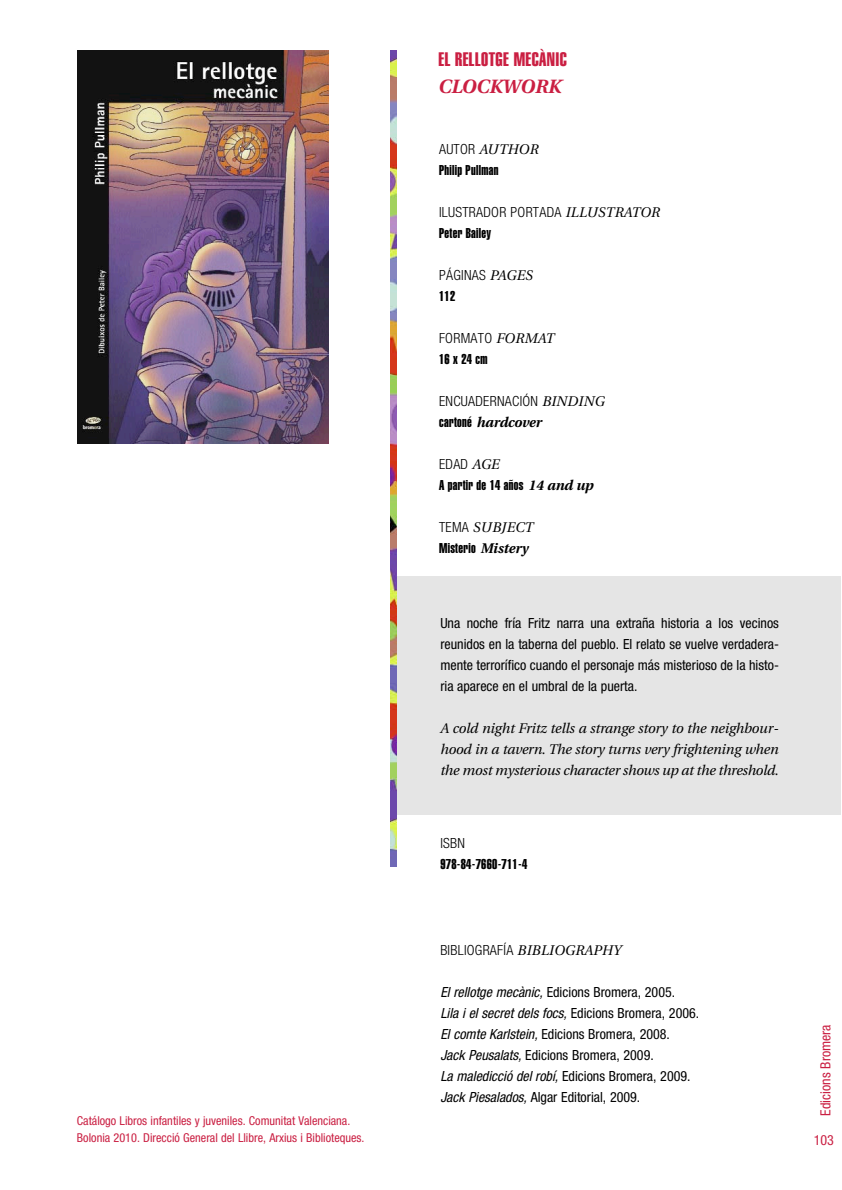
<style>
.page{position:relative;width:842px;height:1190px;background:#fff}
.page>*{position:absolute;margin:0;border:0;box-sizing:border-box;transform-origin:0 0}
.t1{font:19.25px "Helvetica LT Std Extra Comp";letter-spacing:.025em;color:#ca1f42}
.t2{font:italic 700 19.25px "Utopia";color:#ca1f42}
.t3{font:condensed 14px/21px "Helvetica Neue LT Std";color:#000;text-align:justify}
.t4{font:italic 14px/21px "Utopia";letter-spacing:-.015em;color:#000;text-align:justify}
.t5{font:300 condensed 14px "Helvetica Neue LT Std";letter-spacing:.02em;color:#000}
.t6{font:14px "Helvetica LT Std Extra Comp";letter-spacing:.02em;color:#000}
.t7{font:condensed 14px "Helvetica Neue LT Std";color:#ca1f42}
.t8{font:italic 700 14px "Utopia";color:#000}
.t9{font:italic 14px "Utopia";letter-spacing:.02em;color:#000}
.t10{font:condensed 12.25px/17.5px "Helvetica Neue LT Std";color:#ca1f42}
.s1{font-family:"Helvetica Neue LT Std";font-weight:300;font-style:normal;font-stretch:condensed}
.s2{font-family:"Utopia";font-weight:400;font-style:italic;font-stretch:normal}
.s3{font-family:"Helvetica LT Std Extra Comp";font-weight:400;font-style:normal}
.s4{font-family:"Utopia";font-weight:700;font-style:italic}
.s5{font-style:italic}
</style>
<div class="page">
<img style="left:77px;top:50px;width:251px;height:394px">
<div style="left:395px;top:577px;width:445px;height:238px;background:#e5e5e5"></div>
<img style="left:390px;top:51px;width:7px;height:816px">
<p class="t10" style="left:77px;top:1113px;width:289px">Catálogo Libros infantiles y juveniles. Comunitat Valenciana.<br>Bolonia 2010. Direcció General del Llibre, Arxius i Biblioteques.</p>
<h1 class="t1" style="left:438px;top:53px;width:130px">EL RELLOTGE MECÀNIC</h1>
<h1 class="t2" style="left:438px;top:78px;width:124px">CLOCKWORK</h1>
<p class="t4" style="left:439px;top:140px;width:101px"><span class="s1">AUTOR</span> AUTHOR</p>
<p class="t6" style="left:439px;top:165px;width:61px">Philip Pullman</p>
<p class="t5" style="left:439px;top:207px;width:223px">ILUSTRADOR PORTADA <span class="s2">ILLUSTRATOR</span></p>
<p class="t6" style="left:439px;top:228px;width:54px">Peter Bailey</p>
<p class="t5" style="left:439px;top:270px;width:95px">PÁGINAS <span class="s2">PAGES</span></p>
<p class="t6" style="left:439px;top:291px;width:18px">112</p>
<p class="t5" style="left:439px;top:333px;width:117px">FORMATO <span class="s2">FORMAT</span></p>
<p class="t6" style="left:439px;top:354px;width:50px">16 x 24 cm</p>
<p class="t5" style="left:439px;top:396px;width:167px">ENCUADERNACIÓN <span class="s2">BINDING</span></p>
<p class="t8" style="left:439px;top:416px;width:104px"><span class="s3">cartoné</span> hardcover</p>
<p class="t5" style="left:439px;top:459px;width:62px">EDAD <span class="s2">AGE</span></p>
<p class="t6" style="left:439px;top:480px;width:156px">A partir de 14 años <span class="s4">14 and up</span></p>
<p class="t9" style="left:439px;top:521px;width:96px"><span class="s1">TEMA</span> SUBJECT</p>
<p class="t6" style="left:439px;top:543px;width:91px">Misterio <span class="s4">Mistery</span></p>
<p class="t3" style="left:440px;top:614px;width:340px">Una noche fría Fritz narra una extraña historia a los vecinos reunidos en la taberna del pueblo. El relato se vuelve verdadera&shy;mente terrorífico cuando el personaje más misterioso de la histo&shy;ria aparece en el umbral de la puerta.</p>
<p class="t4" style="left:440px;top:719px;width:340px">A cold night Fritz tells a strange story to the neighbour&shy;hood in a tavern. The story turns very frightening when the most mysterious character shows up at the threshold.</p>
<p class="t5" style="left:440px;top:838px;width:26px">ISBN</p>
<p class="t6" style="left:440px;top:859px;width:88px">978-84-7660-711-4</p>
<p class="t5" style="left:440px;top:945px;width:183px">BIBLIOGRAFÍA <span class="s2">BIBLIOGRAPHY</span></p>
<p class="t3" style="left:440px;top:984px;width:260px;text-align:left"><span class="s5">El rellotge mecànic,</span> Edicions Bromera, 2005.<br><span class="s5">Lila i el secret dels focs,</span> Edicions Bromera, 2006.<br><span class="s5">El comte Karlstein,</span> Edicions Bromera, 2008.<br><span class="s5">Jack Peusalats,</span> Edicions Bromera, 2009.<br><span class="s5">La maledicció del robí,</span> Edicions Bromera, 2009.<br><span class="s5">Jack Piesalados,</span> Algar Editorial, 2009.</p>
<p class="t7" style="left:820px;top:1116px;width:93px;rotate:-90deg">Edicions Bromera</p>
<p class="t7" style="left:814px;top:1135px;width:22px">103</p>
</div>
